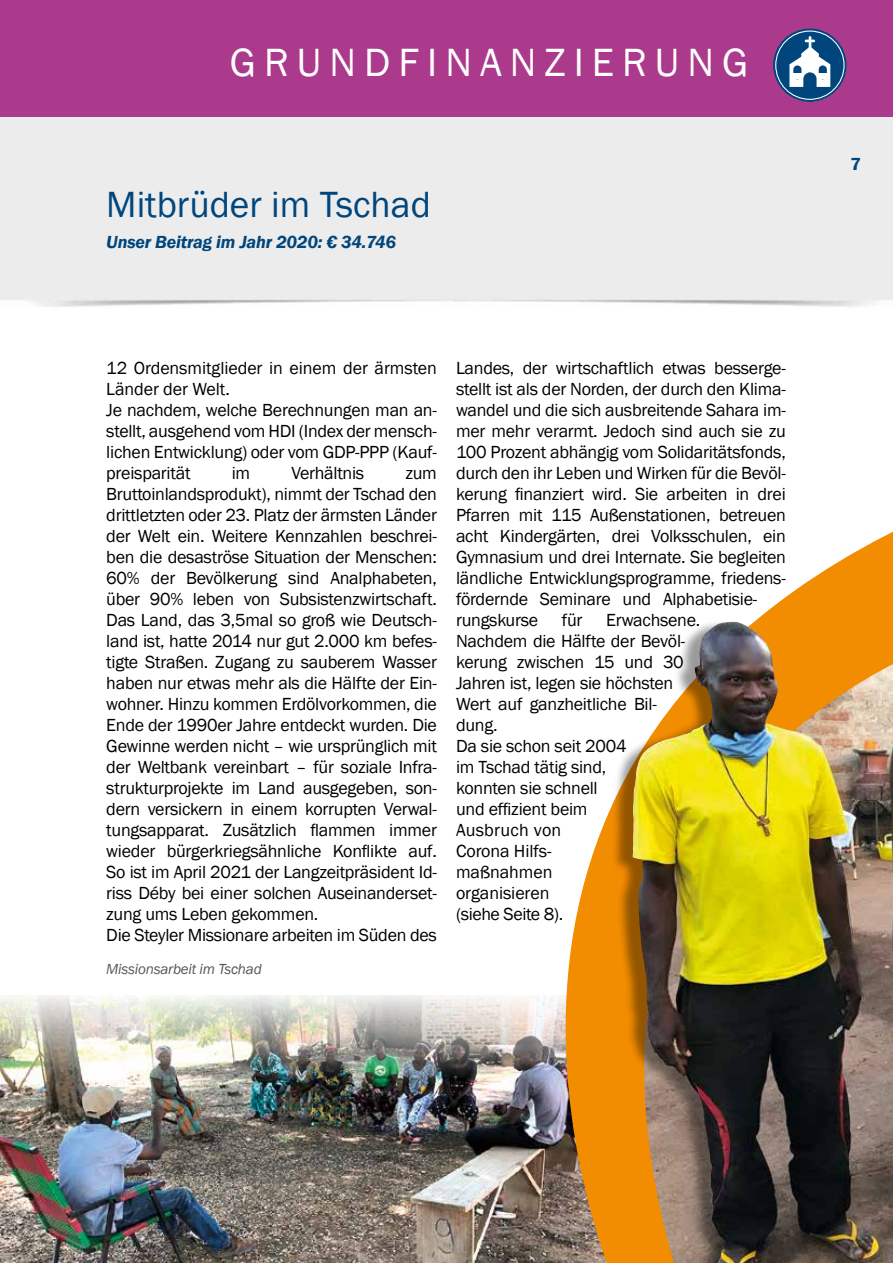
<style>
.page{position:relative;width:893px;height:1263px;background:#fff}
.page>*{position:absolute;margin:0;border:0;box-sizing:border-box;transform-origin:0 0}
.t1{font:40.5px "Franklin Gothic";letter-spacing:.2em;color:#fff}
.t2{font:37.5px "Franklin Gothic";color:#00457c}
.t3{font:18px/21px "Franklin Gothic";letter-spacing:-.015em;color:#000}
.t4{font:italic 600 18px "Franklin Gothic";letter-spacing:-.01em;color:#00457c}
.t5{font:600 18px "Franklin Gothic";color:#00457c}
.t6{font:italic 15px "Franklin Gothic";letter-spacing:-.015em;color:#575756}
</style>
<div class="page">
<img style="left:0;top:1090px;width:358px;height:173px">
<img style="left:0;top:995px;width:358px;height:95px">
<div style="left:0;top:0;width:893px;height:117px;background:#ab3a8d"></div>
<svg style="left:773px;top:28px;width:74px;height:74px"></svg>
<div style="left:803px;top:72px;width:13px;height:24px;background:#00457c;border-radius:7px"></div>
<svg style="left:819px;top:65px;width:8px;height:14px"></svg>
<svg style="left:793px;top:65px;width:8px;height:14px"></svg>
<div style="left:790px;top:74px;width:12px;height:5px;background:#fff"></div>
<div style="left:818px;top:74px;width:12px;height:5px;background:#fff"></div>
<svg style="left:358px;top:531px;width:535px;height:732px"></svg>
<div style="left:611px;top:620px;width:282px;height:643px;background:#000;opacity:.4"></div>
<img style="left:633px;top:622px;width:260px;height:641px">
<h1 class="t1" style="left:230px;top:37px;width:520px">GRUNDFINANZIERUNG</h1>
<h2 class="t2" style="left:106px;top:181px;width:326px">Mitbrüder im Tschad</h2>
<p class="t4" style="left:106px;top:230px;width:291px">Unser Beitrag im Jahr 2020: € 34.746</p>
<p class="t3" style="left:106px;top:358px;width:332px">12 Ordensmitglieder in einem der ärmsten Länder der Welt.<br>Je nachdem, welche Berechnungen man an&shy;stellt, ausgehend vom HDI (Index der mensch&shy;lichen Entwicklung) oder vom GDP-PPP (Kauf&shy;preisparität</p>
<p class="t3" style="left:232px;top:463px;width:20px">im</p>
<p class="t3" style="left:291px;top:463px;width:74px">Verhältnis</p>
<p class="t3" style="left:106px;top:463px;width:332px;text-indent:299px">zum Bruttoinlandsprodukt), nimmt der Tschad den drittletzten oder 23. Platz der ärmsten Länder der Welt ein. Weitere Kennzahlen beschrei&shy;ben die desaströse Situation der Menschen:<br>60% der Bevölkerung sind Analphabeten, über 90% leben von Subsistenzwirtschaft.<br>Das Land, das 3,5mal so groß wie Deutsch&shy;land ist, hatte 2014 nur gut 2.000 km befes&shy;tigte Straßen. Zugang zu sauberem Wasser haben nur etwas mehr als die Hälfte der Ein&shy;wohner. Hinzu kommen Erdölvorkommen, die Ende der 1990er Jahre entdeckt wurden. Die Gewinne werden nicht – wie ursprünglich mit der Weltbank vereinbart – für soziale Infra&shy;strukturprojekte im Land ausgegeben, son&shy;dern versickern in einem korrupten Verwal&shy;tungsapparat. Zusätzlich flammen immer wieder bürgerkriegsähnliche Konflikte auf.<br>So ist im April 2021 der Langzeitpräsident Id&shy;riss Déby bei einer solchen Auseinanderset&shy;zung ums Leben gekommen.<br>Die Steyler Missionare arbeiten im Süden des</p>
<p class="t6" style="left:106px;top:959px;width:157px">Missionsarbeit im Tschad</p>
<p class="t3" style="left:456px;top:358px;width:331px">Landes, der wirtschaftlich etwas besserge&shy;stellt ist als der Norden, der durch den Klima&shy;wandel und die sich ausbreitende Sahara im&shy;mer mehr verarmt. Jedoch sind auch sie zu 100 Prozent abhängig vom Solidaritätsfonds, durch den ihr Leben und Wirken für die Bevöl&shy;kerung finanziert wird. Sie arbeiten in drei Pfarren mit 115 Außenstationen, betreuen acht Kindergärten, drei Volksschulen, ein Gymnasium und drei Internate. Sie begleiten ländliche Entwicklungsprogramme, friedens&shy;fördernde Seminare und Alphabetisie&shy;rungskurse</p>
<p class="t3" style="left:562px;top:610px;width:22px">für</p>
<p class="t3" style="left:456px;top:610px;width:246px;text-indent:150px">Erwachsene.<br>Nachdem die Hälfte der Bevöl&shy;kerung zwischen 15 und 30<br>Jahren ist, legen sie höchsten<br>Wert auf ganzheitliche Bil&shy;dung.<br>Da sie schon seit 2004<br>im Tschad tätig sind,<br>konnten sie schnell<br>und effizient beim<br>Ausbruch von<br>Corona Hilfs-<br>maßnahmen<br>organisieren<br>(siehe Seite 8).</p>
<p class="t5" style="left:850px;top:153px;width:12px">7</p>
</div>
